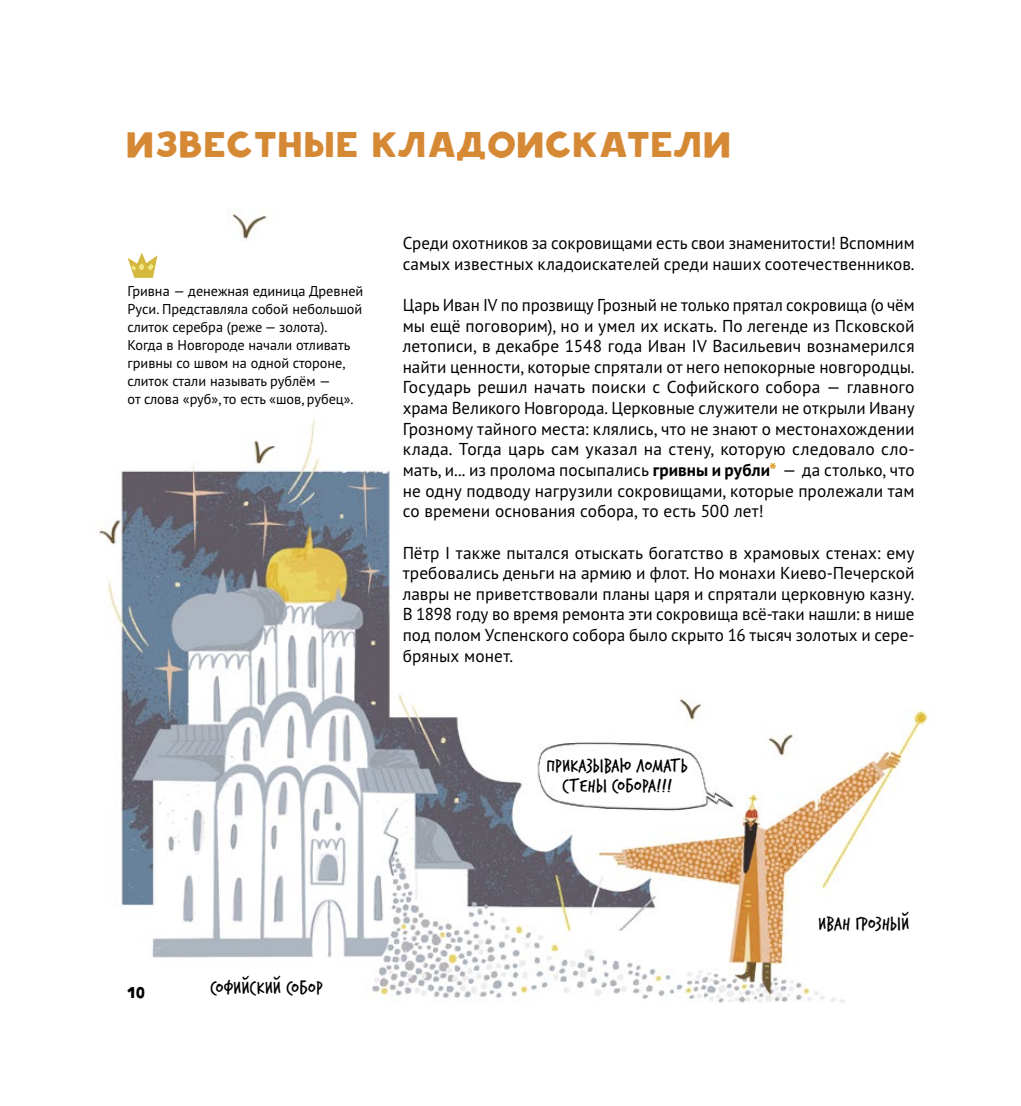
<style>
.page{position:relative;width:1021px;height:1106px;background:#fff}
.page>*{position:absolute;margin:0;border:0;box-sizing:border-box;transform-origin:0 0}
.t1{font:39px "Shadow";color:#d68935}
.t2{font:19.5px/19.5px "Verveine";color:#000;text-align:center}
.t3{font:17.25px/20.7px "PT Sans";letter-spacing:.005em;color:#000;text-align:justify}
.t4{font:17.25px "Shadow";color:#000}
.t5{font:14.25px/18px "PT Sans";color:#000}
.s1{font-weight:700}
.s2{font-weight:700;font-size:20.7px;color:#da9a23}
</style>
<div class="page">
<img style="left:98px;top:212px;width:830px;height:791px">
<svg style="left:128px;top:252px;width:29px;height:26px"></svg>
<h1 class="t1" style="left:128px;top:123px;width:607px">Известные кладоискатели</h1>
<p class="t5" style="left:128px;top:281px;width:237px">Гривна — денежная единица Древней Руси. Представляла собой небольшой слиток серебра (реже — золота).<br>Когда в Новгороде начали отливать гривны со швом на одной стороне, слиток стали называть рублём —<br>от слова «руб», то есть «шов, рубец».</p>
<p class="t3" style="left:403px;top:232px;width:513px">Среди охотников за сокровищами есть свои знаменитости! Вспомним самых известных кладоискателей среди наших соотечественников.</p>
<p class="t3" style="left:403px;top:294px;width:513px">Царь Иван IV по прозвищу Грозный не только прятал сокровища (о чём мы ещё поговорим), но и умел их искать. По легенде из Псковской летописи, в декабре 1548 года Иван IV Васильевич вознамерился найти ценности, которые спрятали от него непокорные новгородцы.<br>Государь решил начать поиски с Софийского собора — главного храма Великого Новгорода. Церковные служители не открыли Ивану Грозному тайного места: клялись, что не знают о местонахождении клада. Тогда царь сам указал на стену, которую следовало сло&shy;мать, и... из пролома посыпались <span class="s1">гривны и рубли</span><span class="s2">*</span> — да столько, что не одну подводу нагрузили сокровищами, которые пролежали там со времени основания собора, то есть 500 лет!</p>
<p class="t3" style="left:403px;top:542px;width:513px">Пётр I также пытался отыскать богатство в храмовых стенах: ему требовались деньги на армию и флот. Но монахи Киево-Печерской лавры не приветствовали планы царя и спрятали церковную казну.<br>В 1898 году во время ремонта эти сокровища всё-таки нашли: в нише под полом Успенского собора было скрыто 16 тысяч золотых и сере&shy;бряных монет.</p>
<p class="t2" style="left:546px;top:756px;width:143px">ПРИКАЗЫВАЮ ЛОМАТЬ<br>СТЕНЫ СОБОРА!!!</p>
<p class="t4" style="left:128px;top:983px;width:20px">10</p>
<p class="t2" style="left:210px;top:978px;width:114px">СОФИЙСКИЙ СОБОР</p>
<p class="t2" style="left:818px;top:914px;width:93px">ИВАН ГРОЗНЫЙ</p>
</div>
